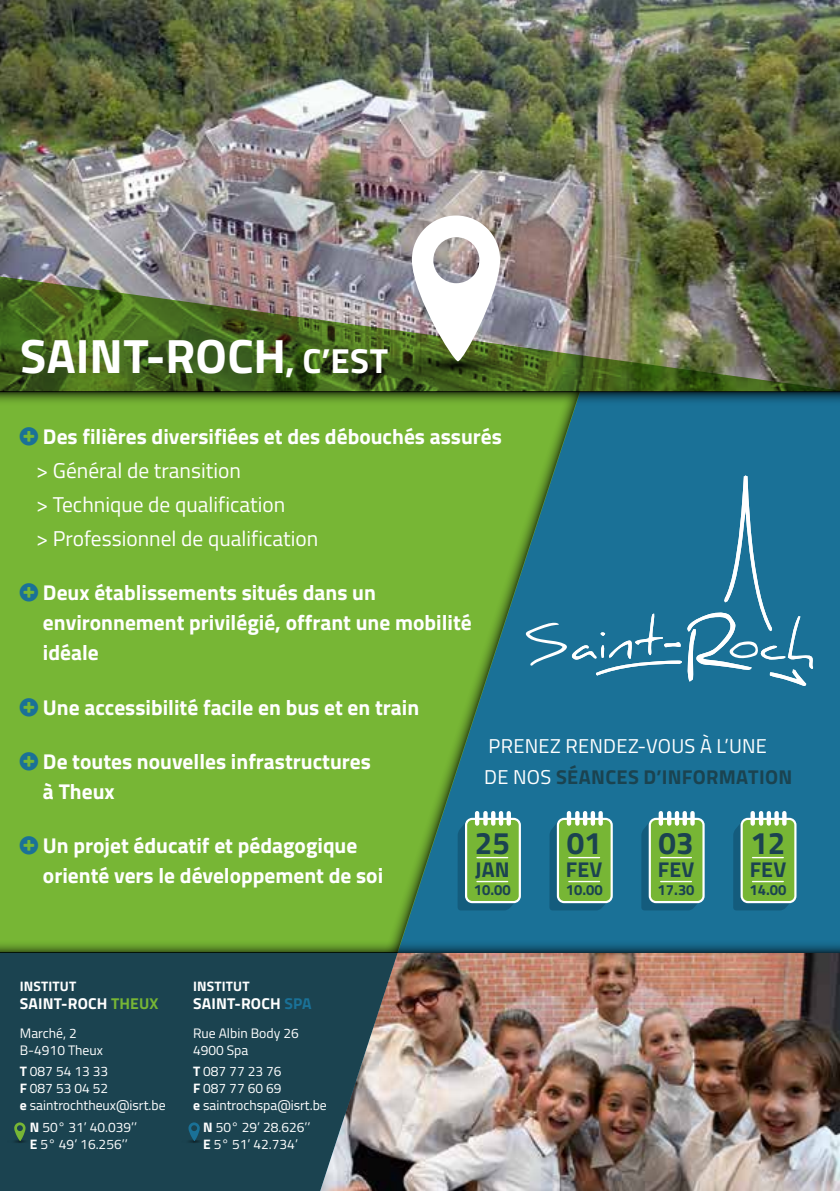
<style>
.page{position:relative;width:840px;height:1191px;background:#fff}
.page>*{position:absolute;margin:0;border:0;box-sizing:border-box;transform-origin:0 0}
.t1{font:700 48.2px "Titillium Web";letter-spacing:.005em;color:#fff}
.t2{font:700 31.2px "Titillium Web";color:#1b4350}
.t3{font:700 21.4px/30px "Titillium Web";color:#fff}
.t4{font:21.4px/34px "Titillium Web";color:#fff}
.t5{font:700 21.4px "Titillium Web";letter-spacing:.01em;color:#1b4350}
.t6{font:20px/31.4px "Titillium Web";letter-spacing:.015em;color:#fff}
.t7{font:700 15.8px "Titillium Web";letter-spacing:.01em;color:#fff}
.t8{font:700 14.8px "Titillium Web";color:#1b4350}
.t9{font:13.8px/17.2px "Titillium Web";color:#fff}
.t10{font:700 13.8px "Titillium Web";letter-spacing:.01em;color:#fff}
.s1{font-size:34.8px}
.s2{font-weight:700;color:#1b4350}
.s3{color:#77b635}
.s4{font-weight:700}
.s5{color:#1a7197}
</style>
<div class="page">
<img style="left:0;top:0;width:839px;height:108px">
<img style="left:0;top:108px;width:839px;height:1083px">
<img style="left:344px;top:346px;width:222px;height:39px">
<svg style="left:411px;top:215px;width:89px;height:146px"></svg>
<svg style="left:320px;top:406px;width:519px;height:532px;background:#378679"></svg>
<img style="left:320px;top:953px;width:519px;height:238px">
<svg style="left:0;top:938px;width:839px;height:15px;background:#407c4b"></svg>
<svg style="left:0;top:392px;width:839px;height:14px;background:#3f7847"></svg>
<svg style="left:382px;top:392px;width:197px;height:561px;background:#539955"></svg>
<svg style="left:525px;top:475px;width:288px;height:211px;background:#297a9b"></svg>
<img style="left:7px;top:1139px;width:26px;height:4px">
<svg style="left:14px;top:1122px;width:12px;height:19px"></svg>
<img style="left:181px;top:1139px;width:26px;height:4px">
<svg style="left:188px;top:1122px;width:12px;height:19px"></svg>
<svg style="left:457px;top:818px;width:62px;height:92px"></svg>
<div style="left:466px;top:819px;width:53px;height:83px;background:#77b635;border-radius:6px"></div>
<div style="left:464px;top:818px;width:56px;height:85px;border:2px solid #fff;border-radius:6px"></div>
<div style="left:474px;top:813px;width:5px;height:10px;background:#fff"></div>
<svg style="left:483px;top:813px;width:4px;height:10px"></svg>
<svg style="left:491px;top:813px;width:4px;height:10px"></svg>
<div style="left:498px;top:813px;width:5px;height:10px;background:#fff"></div>
<svg style="left:506px;top:813px;width:4px;height:10px"></svg>
<hr style="left:476px;top:857px;width:31px;height:1px;background:#fff">
<hr style="left:476px;top:881px;width:31px;height:1px;background:#fff">
<svg style="left:641px;top:818px;width:62px;height:92px"></svg>
<div style="left:649px;top:819px;width:54px;height:83px;background:#77b635;border-radius:6px"></div>
<div style="left:648px;top:818px;width:56px;height:85px;border:2px solid #fff;border-radius:6px"></div>
<svg style="left:658px;top:813px;width:4px;height:10px"></svg>
<div style="left:666px;top:813px;width:5px;height:10px;background:#fff"></div>
<svg style="left:674px;top:813px;width:4px;height:10px"></svg>
<svg style="left:682px;top:813px;width:4px;height:10px"></svg>
<svg style="left:690px;top:813px;width:4px;height:10px"></svg>
<hr style="left:660px;top:857px;width:31px;height:1px;background:#fff">
<hr style="left:660px;top:881px;width:31px;height:1px;background:#fff">
<svg style="left:732px;top:818px;width:63px;height:92px"></svg>
<div style="left:741px;top:819px;width:54px;height:83px;background:#77b635;border-radius:6px"></div>
<div style="left:740px;top:818px;width:56px;height:85px;border:2px solid #fff;border-radius:6px"></div>
<svg style="left:750px;top:813px;width:4px;height:10px"></svg>
<svg style="left:758px;top:813px;width:4px;height:10px"></svg>
<svg style="left:766px;top:813px;width:4px;height:10px"></svg>
<svg style="left:774px;top:813px;width:4px;height:10px"></svg>
<svg style="left:781px;top:813px;width:5px;height:10px"></svg>
<hr style="left:752px;top:857px;width:30px;height:1px;background:#fff">
<hr style="left:752px;top:881px;width:30px;height:1px;background:#fff">
<svg style="left:549px;top:818px;width:62px;height:92px"></svg>
<div style="left:557px;top:819px;width:54px;height:83px;background:#77b635;border-radius:6px"></div>
<div style="left:556px;top:818px;width:56px;height:85px;border:2px solid #fff;border-radius:6px"></div>
<div style="left:566px;top:813px;width:5px;height:10px;background:#fff"></div>
<svg style="left:575px;top:813px;width:4px;height:10px"></svg>
<div style="left:582px;top:813px;width:5px;height:10px;background:#fff"></div>
<svg style="left:590px;top:813px;width:4px;height:10px"></svg>
<svg style="left:598px;top:813px;width:4px;height:10px"></svg>
<hr style="left:568px;top:857px;width:31px;height:1px;background:#fff">
<hr style="left:568px;top:881px;width:31px;height:1px;background:#fff">
<svg style="left:20px;top:427px;width:18px;height:18px"></svg>
<svg style="left:20px;top:583px;width:18px;height:19px"></svg>
<svg style="left:20px;top:698px;width:18px;height:18px"></svg>
<svg style="left:20px;top:752px;width:18px;height:18px"></svg>
<svg style="left:20px;top:836px;width:18px;height:19px"></svg>
<h1 class="t1" style="left:20px;top:319px;width:369px">SAINT-ROCH<span class="s1">, C’EST</span></h1>
<p class="t3" style="left:43px;top:420px;width:460px">Des filières diversifiées et des débouchés assurés</p>
<p class="t4" style="left:36px;top:452px;width:283px">&gt; Général de transition<br>&gt; Technique de qualification<br>&gt; Professionnel de qualification</p>
<p class="t3" style="left:43px;top:577px;width:430px">Deux établissements situés dans un environnement privilégié, offrant une mobilité idéale</p>
<p class="t3" style="left:43px;top:691px;width:377px">Une accessibilité facile en bus et en train</p>
<p class="t3" style="left:43px;top:745px;width:329px">De toutes nouvelles infrastructures à Theux</p>
<p class="t3" style="left:43px;top:829px;width:341px">Un projet éducatif et pédagogique orienté vers le développement de soi</p>
<h2 class="t2" style="left:474px;top:819px;width:37px">25</h2>
<p class="t6" style="left:484px;top:729px;width:309px">PRENEZ RENDEZ-VOUS À L’UNE<br>DE NOS <span class="s2">SÉANCES D’INFORMATION</span></p>
<h2 class="t2" style="left:566px;top:819px;width:37px">01</h2>
<p class="t5" style="left:565px;top:853px;width:38px">FEV</p>
<p class="t8" style="left:565px;top:878px;width:38px">10.00</p>
<h2 class="t2" style="left:658px;top:819px;width:37px">03</h2>
<p class="t5" style="left:657px;top:853px;width:38px">FEV</p>
<p class="t8" style="left:657px;top:878px;width:38px">17.30</p>
<h2 class="t2" style="left:750px;top:819px;width:37px">12</h2>
<p class="t5" style="left:749px;top:853px;width:38px">FEV</p>
<p class="t8" style="left:749px;top:878px;width:38px">14.00</p>
<p class="t5" style="left:475px;top:853px;width:36px">JAN</p>
<p class="t8" style="left:473px;top:878px;width:38px">10.00</p>
<p class="t10" style="left:20px;top:976px;width:58px">INSTITUT</p>
<p class="t7" style="left:20px;top:991px;width:140px">SAINT-ROCH <span class="s3">THEUX</span></p>
<p class="t9" style="left:20px;top:1023px;width:85px">Marché, 2<br>B-4910 Theux</p>
<p class="t9" style="left:20px;top:1062px;width:147px"><span class="s4">T</span> 087 54 13 33<br><span class="s4">F</span> 087 53 04 52<br><span class="s4">e</span> saintrochtheux@isrt.be</p>
<p class="t9" style="left:30px;top:1117px;width:109px"><span class="s4">N</span> 50° 31’ 40.039’’<br><span class="s4">E</span> 5° 49’ 16.256’’</p>
<p class="t10" style="left:193px;top:976px;width:58px">INSTITUT</p>
<p class="t7" style="left:193px;top:991px;width:120px">SAINT-ROCH <span class="s5">SPA</span></p>
<p class="t9" style="left:193px;top:1023px;width:107px">Rue Albin Body 26<br>4900 Spa</p>
<p class="t9" style="left:193px;top:1062px;width:135px"><span class="s4">T</span> 087 77 23 76<br><span class="s4">F</span> 087 77 60 69<br><span class="s4">e</span> saintrochspa@isrt.be</p>
<p class="t9" style="left:203px;top:1117px;width:109px"><span class="s4">N</span> 50° 29’ 28.626’’<br><span class="s4">E</span> 5° 51’ 42.734’</p>
</div>
